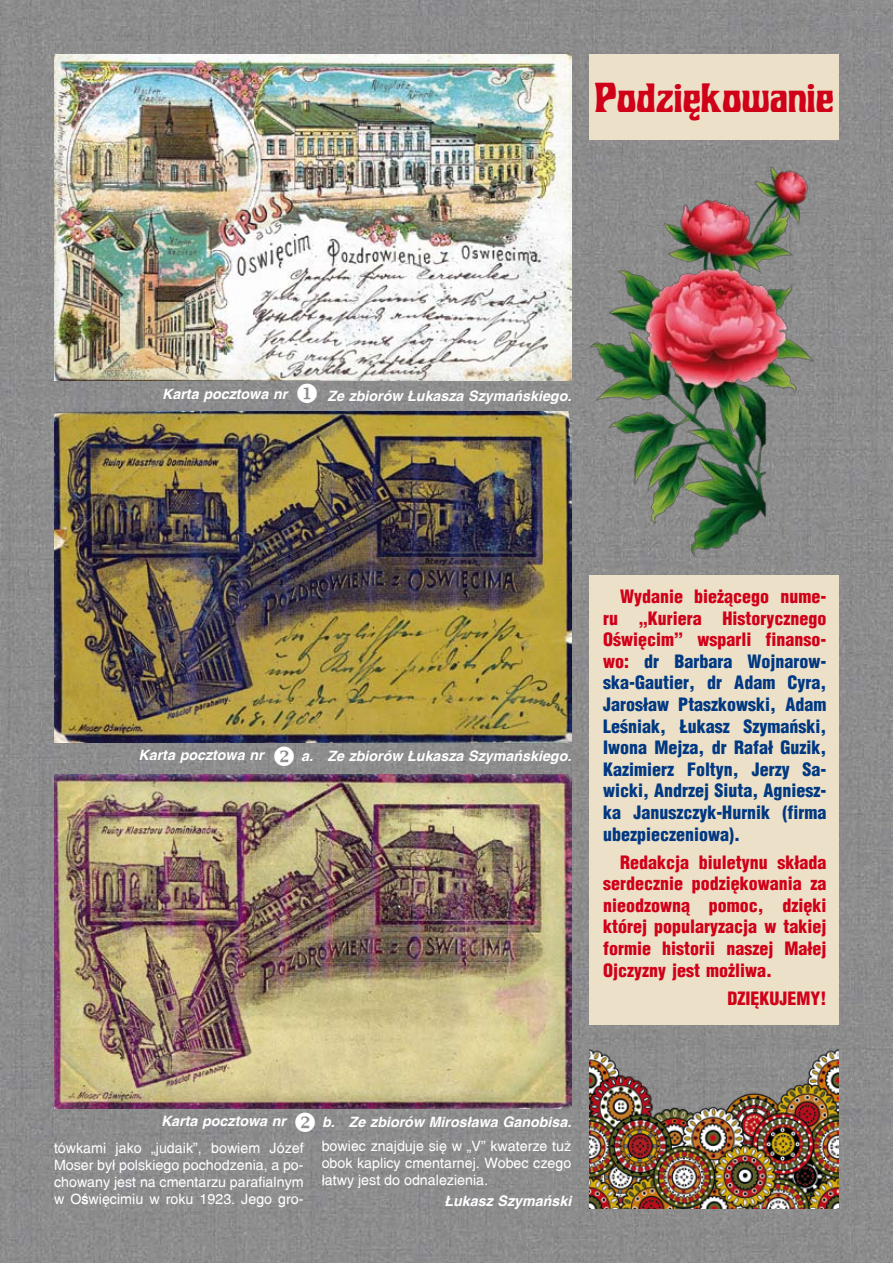
<style>
.page{position:relative;width:893px;height:1263px;background:#fff}
.page>*{position:absolute;margin:0;border:0;box-sizing:border-box;transform-origin:0 0}
.t1{font:39px "EFN Poster";color:#d10019}
.t2{font:900 18px/21.6px "Switzerland Cond";color:#003882;text-align:justify}
.t3{font:900 18px/21.6px "Switzerland Cond";color:#d10019;text-align:justify}
.t4{font:14.25px/17.1px "Switzerland";color:#fff;text-align:justify}
.t5{font:italic 700 14.25px "Switzerland";color:#fff}
.s1{color:#d10019}
</style>
<div class="page">
<img style="left:0;top:0;width:893px;height:1263px">
<img style="left:54px;top:54px;width:517px;height:326px">
<img style="left:54px;top:774px;width:517px;height:335px">
<img style="left:54px;top:412px;width:517px;height:331px">
<div style="left:589px;top:575px;width:250px;height:450px;background:#ece1c8"></div>
<div style="left:589px;top:54px;width:250px;height:85px;background:#ece1c8"></div>
<img style="left:589px;top:167px;width:226px;height:390px">
<img style="left:589px;top:1048px;width:250px;height:161px">
<h1 class="t1" style="left:594px;top:72px;width:241px">Podziękowanie</h1>
<p class="t5" style="left:162px;top:387px;width:411px">Karta pocztowa nr ◆ Ze zbiorów Łukasza Szymańskiego.</p>
<p class="t5" style="left:138px;top:747px;width:434px">Karta pocztowa nr ❖ a. Ze zbiorów Łukasza Szymańskiego.</p>
<p class="t2" style="left:603px;top:585px;width:225px;text-indent:17px"><span class="s1">Wydanie bieżącego nume&shy;ru „Kuriera Historycznego Oświęcim” wsparli finanso&shy;wo:</span> dr Barbara Wojnarow&shy;ska-Gautier, dr Adam Cyra, Jarosław Ptaszkowski, Adam Leśniak, Łukasz Szymański, Iwona Mejza, dr Rafał Guzik, Kazimierz Foltyn, Jerzy Sa&shy;wicki, Andrzej Siuta, Agniesz&shy;ka Januszczyk-Hurnik (firma ubezpieczeniowa).</p>
<p class="t3" style="left:603px;top:851px;width:225px;text-indent:17px">Redakcja biuletynu składa serdecznie podziękowania za nieodzowną pomoc, dzięki której popularyzacja w takiej formie historii naszej Małej Ojczyzny jest możliwa.</p>
<p class="t3" style="left:727px;top:987px;width:101px">Dziękujemy!</p>
<p class="t5" style="left:161px;top:1113px;width:412px">Karta pocztowa nr ❖ b. Ze zbiorów Mirosława Ganobisa.</p>
<p class="t4" style="left:54px;top:1139px;width:251px">tówkami jako „judaik”, bowiem Józef Moser był polskiego pochodzenia, a po&shy;chowany jest na cmentarzu parafialnym w Oświęcimiu w roku 1923. Jego gro-</p>
<p class="t4" style="left:322px;top:1137px;width:251px">bowiec znajduje się w „V” kwaterze tuż obok kaplicy cmentarnej. Wobec czego łatwy jest do odnalezienia.</p>
<p class="t5" style="left:444px;top:1193px;width:128px">Łukasz Szymański</p>
</div>
